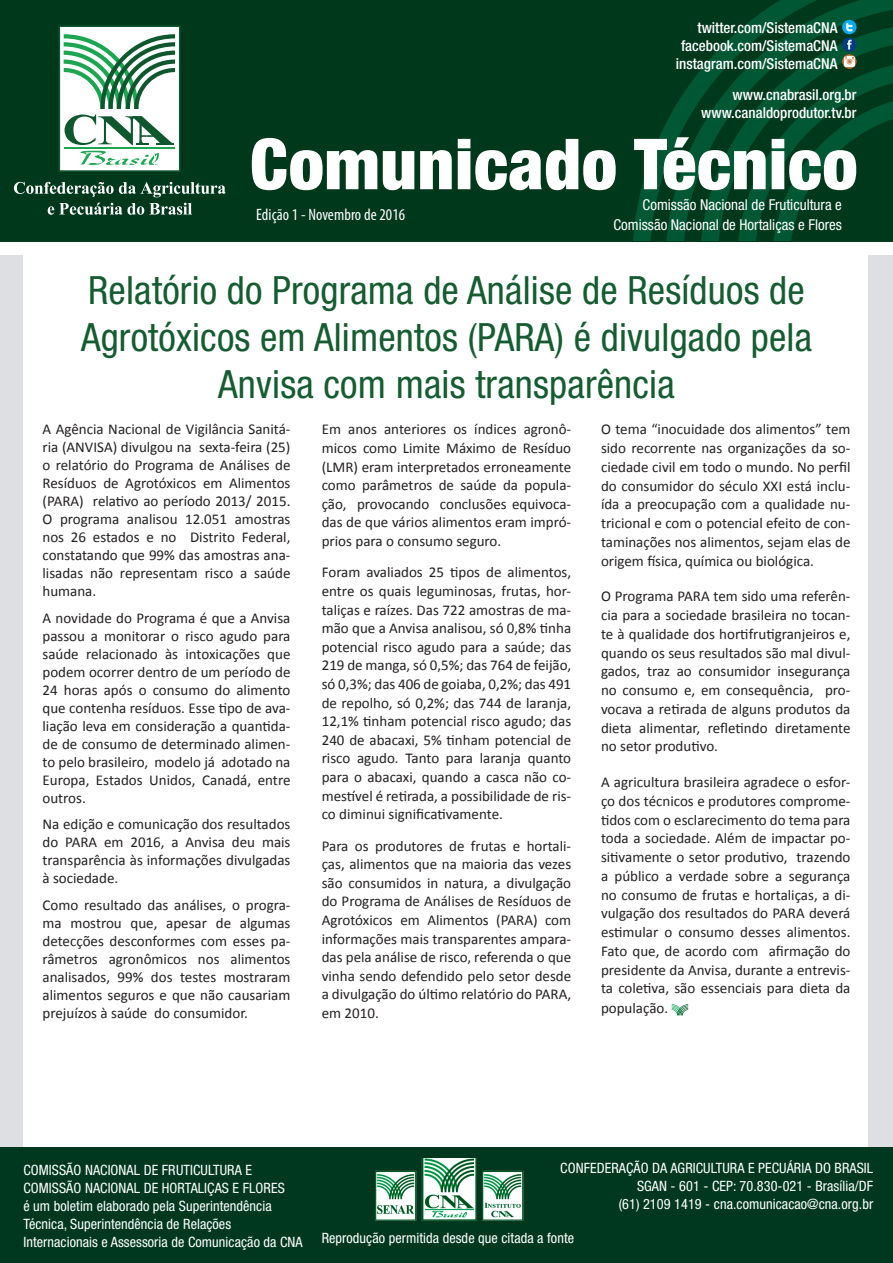
<style>
.page{position:relative;width:893px;height:1263px;background:#fff}
.page>*{position:absolute;margin:0;border:0;box-sizing:border-box;transform-origin:0 0}
.t1{font:900 condensed 70.5px "Helvetica Neue LT Std";letter-spacing:.01em;color:#fff}
.t2{font:condensed 39px/46.8px "Helvetica Neue LT Std";letter-spacing:.005em;color:#155c30;text-align:center}
.t3{font:condensed 16.5px "Myriad Pro";letter-spacing:.005em;color:#fff}
.t4{font:15px/18px "Calibri";color:#231f20;text-align:justify}
.t5{font:500 condensed 15px/18px "Helvetica Neue LT Std";color:#fff;text-align:right}
.t6{font:condensed 15px "Helvetica Neue LT Std";color:#fff}
.t7{font:condensed 14.25px/18px "Helvetica Neue LT Std";letter-spacing:.005em;color:#fff}
</style>
<div class="page">
<div style="left:0;top:89px;width:893px;height:1174px;background:#dedfe2"></div>
<div style="left:23px;top:171px;width:845px;height:1092px;background:#fff"></div>
<div style="left:0;top:0;width:893px;height:242px;background:#00381c"></div>
<svg style="left:633px;top:0;width:260px;height:241px"></svg>
<div style="left:0;top:242px;width:893px;height:13px;background:#fff"></div>
<div style="left:59px;top:26px;width:121px;height:145px;background:#fff"></div>
<div style="left:59px;top:26px;width:121px;height:146px;border:2px solid #0f582d"></div>
<svg style="left:65px;top:115px;width:109px;height:30px"></svg>
<hr style="left:64px;top:147px;width:111px;height:1px;background:#1ca650">
<svg style="left:80px;top:151px;width:79px;height:14px"></svg>
<svg style="left:64px;top:34px;width:111px;height:75px"></svg>
<svg style="left:14px;top:182px;width:212px;height:15px"></svg>
<svg style="left:48px;top:203px;width:144px;height:12px"></svg>
<div style="left:842px;top:20px;width:14px;height:14px;background:#00adf0;border-radius:50%"></div>
<svg style="left:700px;top:22px;width:193px;height:219px"></svg>
<div style="left:0;top:1147px;width:893px;height:116px;background:#00381f"></div>
<img style="left:375px;top:1158px;width:149px;height:63px">
<svg style="left:672px;top:1004px;width:16px;height:11px"></svg>
<p class="t5" style="left:676px;top:18px;width:163px">twitter.com/SistemaCNA facebook.com/SistemaCNA instagram.com/SistemaCNA</p>
<p class="t5" style="left:701px;top:85px;width:157px">www.cnabrasil.org.br www.canaldoprodutor.tv.br</p>
<h1 class="t1" style="left:250px;top:121px;width:609px">Comunicado Técnico</h1>
<p class="t3" style="left:256px;top:205px;width:150px">Edição 1 - Novembro de 2016</p>
<p class="t6" style="left:643px;top:196px;width:201px">Comissão Nacional de Fruticultura e</p>
<p class="t6" style="left:613px;top:216px;width:230px">Comissão Nacional de Hortaliças e Flores</p>
<p class="t2" style="left:81px;top:267px;width:732px">Relatório do Programa de Análise de Resíduos de<br>Agrotóxicos em Alimentos (PARA) é divulgado pela<br>Anvisa com mais transparência</p>
<p class="t4" style="left:43px;top:420px;width:249px">A Agência Nacional de Vigilância Sanitá&shy;ria (ANVISA) divulgou na sexta-feira (25) o relatório do Programa de Análises de Resíduos de Agrotóxicos em Alimentos (PARA) relativo ao período 2013/ 2015.<br>O programa analisou 12.051 amostras nos 26 estados e no Distrito Federal, constatando que 99% das amostras ana&shy;lisadas não representam risco a saúde humana.</p>
<p class="t4" style="left:43px;top:609px;width:249px">A novidade do Programa é que a Anvisa passou a monitorar o risco agudo para saúde relacionado às intoxicações que podem ocorrer dentro de um período de 24 horas após o consumo do alimento que contenha resíduos. Esse tipo de ava&shy;liação leva em consideração a quantida&shy;de de consumo de determinado alimen&shy;to pelo brasileiro, modelo já adotado na Europa, Estados Unidos, Canadá, entre outros.</p>
<p class="t4" style="left:43px;top:815px;width:249px">Na edição e comunicação dos resultados do PARA em 2016, a Anvisa deu mais transparência às informações divulgadas à sociedade.</p>
<p class="t4" style="left:43px;top:896px;width:249px">Como resultado das análises, o progra&shy;ma mostrou que, apesar de algumas detecções desconformes com esses pa&shy;râmetros agronômicos nos alimentos analisados, 99% dos testes mostraram alimentos seguros e que não causariam prejuízos à saúde do consumidor.</p>
<p class="t4" style="left:322px;top:420px;width:251px;line-height:18.6px">Em anos anteriores os índices agronô&shy;micos como Limite Máximo de Resíduo (LMR) eram interpretados erroneamente como parâmetros de saúde da popula&shy;ção, provocando conclusões equivoca&shy;das de que vários alimentos eram impró&shy;prios para o consumo seguro.</p>
<p class="t4" style="left:322px;top:563px;width:251px;line-height:18.6px">Foram avaliados 25 tipos de alimentos, entre os quais leguminosas, frutas, hor&shy;taliças e raízes. Das 722 amostras de ma&shy;mão que a Anvisa analisou, só 0,8% tinha potencial risco agudo para a saúde; das 219 de manga, só 0,5%; das 764 de feijão, só 0,3%; das 406 de goiaba, 0,2%; das 491 de repolho, só 0,2%; das 744 de laranja, 12,1% tinham potencial risco agudo; das 240 de abacaxi, 5% tinham potencial de risco agudo. Tanto para laranja quanto para o abacaxi, quando a casca não co&shy;mestível é retirada, a possibilidade de ris&shy;co diminui significativamente.</p>
<p class="t4" style="left:322px;top:836px;width:251px;line-height:18.6px">Para os produtores de frutas e hortali&shy;ças, alimentos que na maioria das vezes são consumidos in natura, a divulgação do Programa de Análises de Resíduos de Agrotóxicos em Alimentos (PARA) com informações mais transparentes ampara&shy;das pela análise de risco, referenda o que vinha sendo defendido pelo setor desde a divulgação do último relatório do PARA, em 2010.</p>
<p class="t4" style="left:601px;top:420px;width:251px;line-height:18.8px">O tema “inocuidade dos alimentos” tem sido recorrente nas organizações da so&shy;ciedade civil em todo o mundo. No perfil do consumidor do século XXI está inclu&shy;ída a preocupação com a qualidade nu&shy;tricional e com o potencial efeito de con&shy;taminações nos alimentos, sejam elas de origem física, química ou biológica.</p>
<p class="t4" style="left:601px;top:587px;width:251px;line-height:18.8px">O Programa PARA tem sido uma referên&shy;cia para a sociedade brasileira no tocan&shy;te à qualidade dos hortifrutigranjeiros e, quando os seus resultados são mal divul&shy;gados, traz ao consumidor insegurança no consumo e, em consequência, pro&shy;vocava a retirada de alguns produtos da dieta alimentar, refletindo diretamente no setor produtivo.</p>
<p class="t4" style="left:601px;top:773px;width:251px;line-height:18.8px">A agricultura brasileira agradece o esfor&shy;ço dos técnicos e produtores comprome&shy;tidos com o esclarecimento do tema para toda a sociedade. Além de impactar po&shy;sitivamente o setor produtivo, trazendo a público a verdade sobre a segurança no consumo de frutas e hortaliças, a di&shy;vulgação dos resultados do PARA deverá estimular o consumo desses alimentos.<br>Fato que, de acordo com afirmação do presidente da Anvisa, durante a entrevis&shy;ta coletiva, são essenciais para dieta da população.</p>
<p class="t7" style="left:23px;top:1161px;width:281px">COMISSÃO NACIONAL DE FRUTICULTURA E COMISSÃO NACIONAL DE HORTALIÇAS E FLORES<br>é um boletim elaborado pela Superintendência Técnica, Superintendência de Relações Internacionais e Assessoria de Comunicação da CNA</p>
<p class="t7" style="left:560px;top:1159px;width:314px">CONFEDERAÇÃO DA AGRICULTURA E PECUÁRIA DO BRASIL</p>
<p class="t7" style="left:637px;top:1177px;width:238px">SGAN - 601 - CEP: 70.830-021 - Brasília/DF</p>
<p class="t7" style="left:619px;top:1195px;width:256px">(61) 2109 1419 - cna.comunicacao@cna.org.br</p>
<p class="t7" style="left:322px;top:1228px;width:254px">Reprodução permitida desde que citada a fonte</p>
</div>
